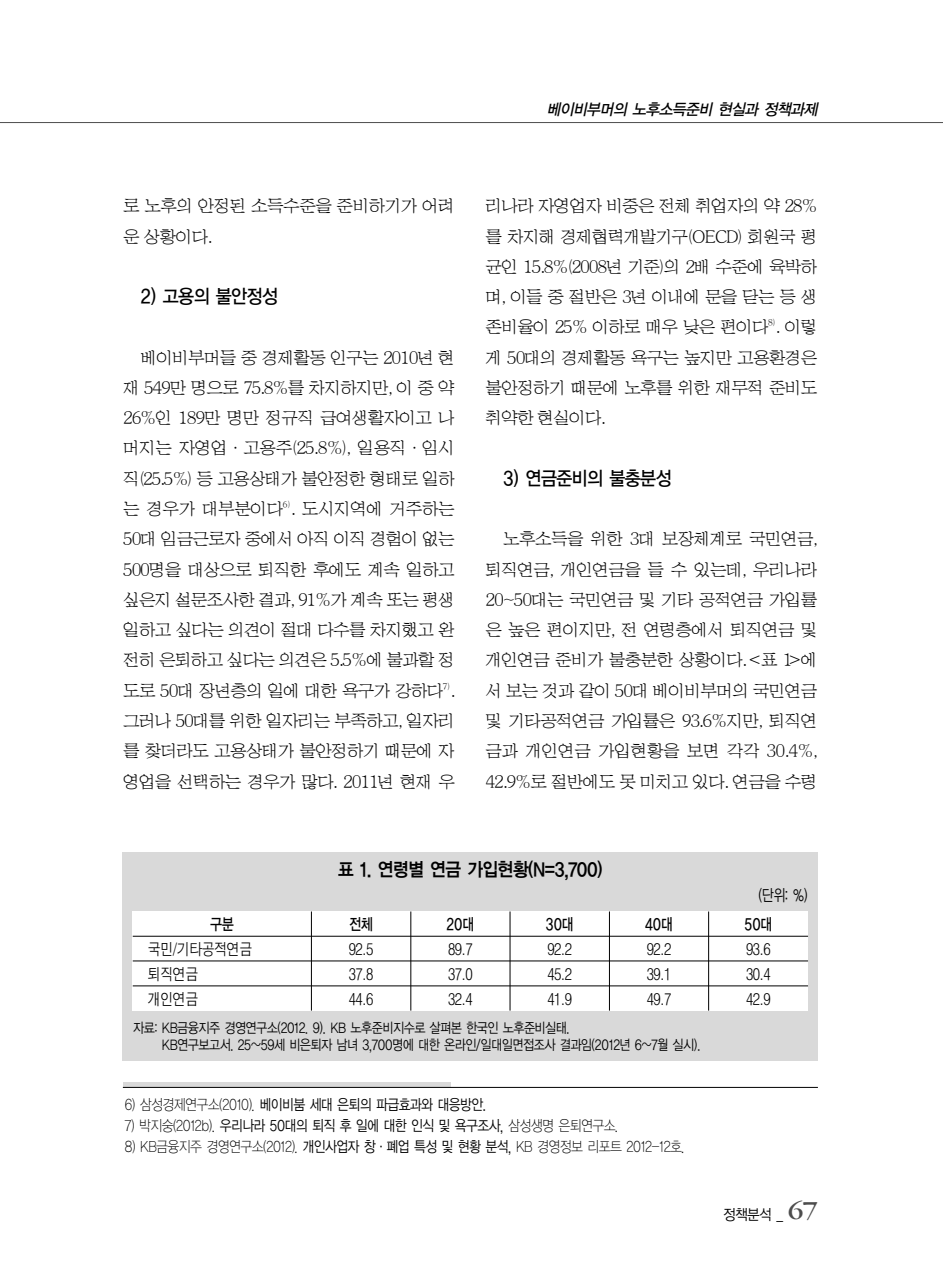
<style>
.page{position:relative;width:943px;height:1287px;background:#fff}
.page>*{position:absolute;margin:0;border:0;box-sizing:border-box;transform-origin:0 0}
.t1{font:19.25px "YGO13";letter-spacing:-.11em;color:#000;scale:.9 1}
.t2{font:18.9px "YGO14";letter-spacing:-.105em;color:#000;scale:.9 1}
.t3{font:17.5px/30.3px "HY Sin Mun Myeong Jo";letter-spacing:-.095em;color:#000;text-align:justify}
.t4{font:500 16.1px/24.8px "HY Go Thic";letter-spacing:-.085em;color:#000;text-align:justify;scale:.85 1}
.t5{font:16.1px "YGO13";letter-spacing:-.11em;color:#000;scale:.8 1}
.t6{font:16.1px "YGO12";color:#000;scale:.8 1}
.t7{font:italic 15.75px "YGO13";color:#000;scale:.95 1}
.t8{font:14.88px "YGO11";letter-spacing:-.105em;color:#000;scale:.85 1}
.t9{font:14.88px "YGO12";letter-spacing:-.11em;color:#000;scale:.85 1}
.t10{font:14.88px "YGO12";letter-spacing:-.11em;color:#000;scale:.9 1}
.t11{font:14px/17.5px "YGO12";letter-spacing:-.105em;color:#000;scale:.85 1}
.s1{font-family:"YGO11"}
.s2{font-family:"YGO12"}
.s3{font-family:"Garamand SW";font-size:26.25px;color:#4d4d4d}
</style>
<div class="page">
<hr style="left:0;top:122px;width:942px;height:1px;background:#4d4d4d">
<div style="left:123px;top:1082px;width:327px;height:5px;background:#d9d9d9"></div>
<hr style="left:123px;top:1087px;width:694px;height:1px;background:#000">
<div style="left:123px;top:852px;width:694px;height:208px;background:#d9d9d9"></div>
<div style="left:133px;top:911px;width:674px;height:99px;background:#fff"></div>
<hr style="left:133px;top:936px;width:674px;height:1px;background:#000">
<hr style="left:133px;top:960px;width:674px;height:1px;background:#000">
<hr style="left:133px;top:985px;width:674px;height:1px;background:#000">
<hr style="left:311px;top:911px;width:1px;height:99px;background:#000">
<hr style="left:410px;top:911px;width:1px;height:99px;background:#000">
<hr style="left:509px;top:911px;width:1px;height:99px;background:#000">
<hr style="left:609px;top:911px;width:1px;height:99px;background:#000">
<hr style="left:708px;top:911px;width:1px;height:99px;background:#000">
<p class="t7" style="left:545px;top:103px;width:291px">베이비부머의 노후소득준비 현실과 정책과제</p>
<p class="t3" style="left:123px;top:192px;width:334px">로 노후의 안정된 소득수준을 준비하기가 어려 운 상황이다.</p>
<p class="t1" style="left:140px;top:288px;width:155px">2) 고용의 불안정성</p>
<p class="t3" style="left:123px;top:343px;width:334px;text-indent:17px">베이비부머들 중 경제활동 인구는 2010년 현 재 549만 명으로 75.8%를 차지하지만, 이 중 약 26%인 189만 명만 정규직 급여생활자이고 나 머지는 자영업·고용주(25.8%), 일용직·임시 직(25.5%) 등 고용상태가 불안정한 형태로 일하 는 경우가 대부분이다<sup>6)</sup>. 도시지역에 거주하는 50대 임금근로자 중에서 아직 이직 경험이 없는 500명을 대상으로 퇴직한 후에도 계속 일하고 싶은지 설문조사한 결과, 91%가 계속 또는 평생 일하고 싶다는 의견이 절대 다수를 차지했고 완 전히 은퇴하고 싶다는 의견은 5.5%에 불과할 정 도로 50대 장년층의 일에 대한 욕구가 강하다<sup>7)</sup>. 그러나 50대를 위한 일자리는 부족하고, 일자리 를 찾더라도 고용상태가 불안정하기 때문에 자 영업을 선택하는 경우가 많다. 2011년 현재 우</p>
<p class="t3" style="left:485px;top:192px;width:334px">리나라 자영업자 비중은 전체 취업자의 약 28% 를 차지해 경제협력개발기구(OECD) 회원국 평 균인 15.8%(2008년 기준)의 2배 수준에 육박하 며, 이들 중 절반은 3년 이내에 문을 닫는 등 생 존비율이 25% 이하로 매우 낮은 편이다<sup>8)</sup>. 이렇 게 50대의 경제활동 욕구는 높지만 고용환경은 불안정하기 때문에 노후를 위한 재무적 준비도 취약한 현실이다.</p>
<p class="t1" style="left:502px;top:469px;width:190px">3) 연금준비의 불충분성</p>
<p class="t3" style="left:485px;top:525px;width:334px;text-indent:17px">노후소득을 위한 3대 보장체계로 국민연금, 퇴직연금, 개인연금을 들 수 있는데, 우리나라 20~50대는 국민연금 및 기타 공적연금 가입률 은 높은 편이지만, 전 연령층에서 퇴직연금 및 개인연금 준비가 불충분한 상황이다.&lt;표 1&gt;에 서 보는 것과 같이 50대 베이비부머의 국민연금 및 기타공적연금 가입률은 93.6%지만, 퇴직연 금과 개인연금 가입현황을 보면 각각 30.4%, 42.9%로 절반에도 못 미치고 있다. 연금을 수령</p>
<p class="t5" style="left:210px;top:916px;width:32px">구분</p>
<p class="t4" style="left:147px;top:938px;width:125px;text-align:left">국민/기타공적연금 퇴직연금 개인연금</p>
<p class="t2" style="left:337px;top:861px;width:297px">표 1. 연령별 연금 가입현황(N=3,700)</p>
<p class="t6" style="left:757px;top:888px;width:64px">(단위: %)</p>
<p class="t5" style="left:349px;top:916px;width:32px">전체</p>
<p class="t4" style="left:348px;top:938px;width:31px">92.5<br>37.8<br>44.6</p>
<p class="t4" style="left:447px;top:938px;width:31px">89.7<br>37.0<br>32.4</p>
<p class="t4" style="left:546px;top:938px;width:31px">92.2<br>45.2<br>41.9</p>
<p class="t4" style="left:646px;top:938px;width:31px">92.2<br>39.1<br>49.7</p>
<p class="t4" style="left:745px;top:938px;width:31px">93.6<br>30.4<br>42.9</p>
<p class="t5" style="left:446px;top:916px;width:37px">20대</p>
<p class="t5" style="left:545px;top:916px;width:37px">30대</p>
<p class="t5" style="left:644px;top:916px;width:37px">40대</p>
<p class="t5" style="left:743px;top:916px;width:37px">50대</p>
<p class="t11" style="left:161px;top:1019px;width:636px;text-indent:-29px">자료: KB금융지주 경영연구소(2012. 9). KB 노후준비지수로 살펴본 한국인 노후준비실태.<br>KB연구보고서. 25~59세 비은퇴자 남녀 3,700명에 대한 온라인/일대일면접조사 결과임(2012년 6~7월 실시).</p>
<p class="t9" style="left:124px;top:1097px;width:427px"><span class="s1">6) 삼성경제연구소(2010).</span> 베이비붐 세대 은퇴의 파급효과와 대응방안.</p>
<p class="t8" style="left:124px;top:1118px;width:582px">7) 박지숭(2012b). <span class="s2">우리나라 50대의 퇴직 후 일에 대한 인식 및 욕구조사,</span> 삼성생명 은퇴연구소.</p>
<p class="t8" style="left:124px;top:1139px;width:660px">8) KB금융지주 경영연구소(2012). <span class="s2">개인사업자 창·폐업 특성 및 현황 분석,</span> KB 경영정보 리포트 2012-12호.</p>
<p class="t10" style="left:722px;top:1207px;width:107px">정책분석 _ <span class="s3">67</span></p>
</div>
